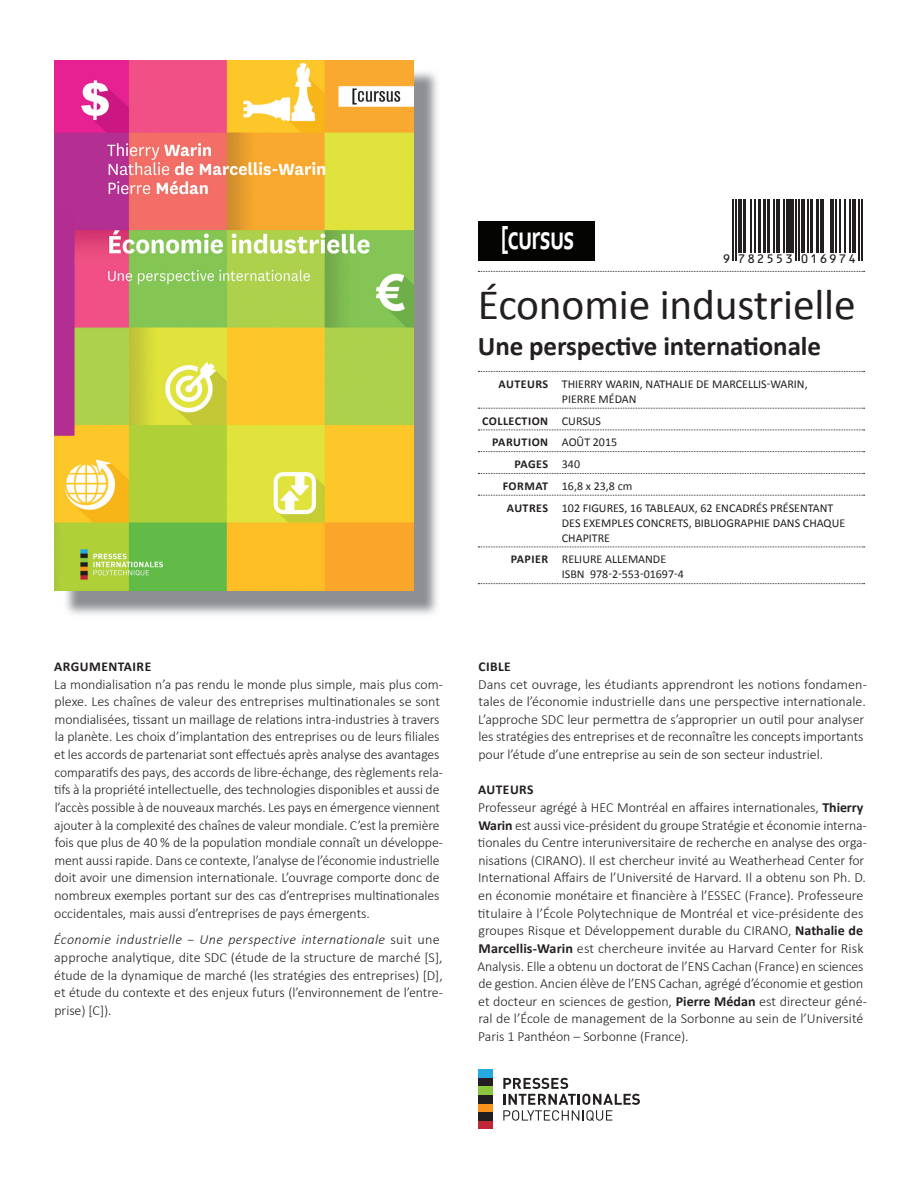
<style>
.page{position:relative;width:918px;height:1188px;background:#fff}
.page>*{position:absolute;margin:0;border:0;box-sizing:border-box;transform-origin:0 0}
.t1{font:43.5px "Calibri";letter-spacing:-.005em;color:#231f20}
.t2{font:700 35.1px "Corbel";letter-spacing:-.03em;color:#fff;scale:.74 1}
.t3{font:700 27px "Calibri";letter-spacing:-.005em;color:#231f20}
.t4{font:300 13.8px/17.7px "Calibri";letter-spacing:-.005em;color:#231f20}
.t5{font:13.8px "OCRB10 Pitch BT";letter-spacing:.09em;color:#231f20}
.t6{font:700 13.5px "Calibri";letter-spacing:.035em;color:#231f20}
.t7{font:12px/15px "Calibri";color:#231f20}
.t8{font:700 12px "Calibri";letter-spacing:.04em;color:#231f20}
.s1{font-style:italic}
.s2{font-weight:700}
.s3{font-weight:400}
</style>
<div class="page">
<svg style="left:478px;top:271px;width:387px;height:1px"></svg>
<svg style="left:478px;top:371px;width:387px;height:1px"></svg>
<svg style="left:478px;top:408px;width:387px;height:1px"></svg>
<svg style="left:478px;top:430px;width:387px;height:1px"></svg>
<svg style="left:478px;top:451px;width:387px;height:1px"></svg>
<svg style="left:478px;top:473px;width:387px;height:1px"></svg>
<svg style="left:478px;top:495px;width:387px;height:1px"></svg>
<svg style="left:478px;top:547px;width:387px;height:1px"></svg>
<svg style="left:478px;top:583px;width:387px;height:1px"></svg>
<svg style="left:503px;top:1078px;width:137px;height:43px"></svg>
<div style="left:478px;top:1121px;width:14px;height:8px;background:#c02636"></div>
<div style="left:478px;top:1112px;width:14px;height:9px;background:#231f20"></div>
<div style="left:478px;top:1103px;width:14px;height:9px;background:#f7931d"></div>
<div style="left:478px;top:1095px;width:14px;height:8px;background:#231f20"></div>
<div style="left:478px;top:1078px;width:14px;height:8px;background:#231f20"></div>
<div style="left:478px;top:1069px;width:14px;height:9px;background:#24aae1"></div>
<div style="left:478px;top:1086px;width:14px;height:9px;background:#8bc63e"></div>
<img style="left:66px;top:70px;width:371px;height:545px">
<img style="left:54px;top:60px;width:359px;height:531px">
<svg style="left:732px;top:199px;width:131px;height:62px"></svg>
<hr style="left:733px;top:199px;width:1px;height:62px;background:#231f20">
<hr style="left:735px;top:199px;width:1px;height:62px;background:#231f20">
<hr style="left:738px;top:199px;width:4px;height:54px;background:#231f20">
<hr style="left:744px;top:199px;width:2px;height:54px;background:#231f20">
<hr style="left:751px;top:199px;width:1px;height:54px;background:#231f20">
<hr style="left:755px;top:199px;width:1px;height:54px;background:#231f20">
<hr style="left:759px;top:199px;width:2px;height:54px;background:#231f20">
<hr style="left:763px;top:199px;width:2px;height:54px;background:#231f20">
<hr style="left:767px;top:199px;width:2px;height:54px;background:#231f20">
<hr style="left:774px;top:199px;width:1px;height:54px;background:#231f20">
<hr style="left:776px;top:199px;width:4px;height:54px;background:#231f20">
<hr style="left:783px;top:199px;width:1px;height:54px;background:#231f20">
<div style="left:786px;top:199px;width:5px;height:54px;background:#231f20"></div>
<hr style="left:793px;top:199px;width:1px;height:54px;background:#231f20">
<hr style="left:796px;top:199px;width:1px;height:62px;background:#231f20">
<hr style="left:798px;top:199px;width:1px;height:62px;background:#231f20">
<hr style="left:801px;top:199px;width:4px;height:54px;background:#231f20">
<hr style="left:808px;top:199px;width:1px;height:54px;background:#231f20">
<hr style="left:811px;top:199px;width:2px;height:54px;background:#231f20">
<hr style="left:816px;top:199px;width:3px;height:54px;background:#231f20">
<hr style="left:820px;top:199px;width:1px;height:54px;background:#231f20">
<hr style="left:823px;top:199px;width:1px;height:54px;background:#231f20">
<hr style="left:830px;top:199px;width:4px;height:54px;background:#231f20">
<hr style="left:835px;top:199px;width:1px;height:54px;background:#231f20">
<hr style="left:839px;top:199px;width:1px;height:54px;background:#231f20">
<hr style="left:845px;top:199px;width:1px;height:54px;background:#231f20">
<hr style="left:849px;top:199px;width:1px;height:54px;background:#231f20">
<hr style="left:852px;top:199px;width:3px;height:54px;background:#231f20">
<hr style="left:859px;top:199px;width:1px;height:62px;background:#231f20">
<hr style="left:861px;top:199px;width:1px;height:62px;background:#231f20">
<div style="left:478px;top:221px;width:117px;height:40px;background:#040503"></div>
<p class="t6" style="left:54px;top:658px;width:99px">ARGUMENTAIRE</p>
<p class="t4" style="left:54px;top:675px;width:390px">La mondialisation n’a pas rendu le monde plus simple, mais plus com&shy;plexe. Les chaînes de valeur des entreprises multinationales se sont mondialisées, tissant un maillage de relations intra-industries à travers la planète. Les choix d’implantation des entreprises ou de leurs filiales et les accords de partenariat sont effectués après analyse des avantages comparatifs des pays, des accords de libre-échange, des règlements rela&shy;tifs à la propriété intellectuelle, des technologies disponibles et aussi de l’accès possible à de nouveaux marchés. Les pays en émergence viennent ajouter à la complexité des chaînes de valeur mondiale. C’est la première fois que plus de 40 % de la population mondiale connaît un développe&shy;ment aussi rapide. Dans ce contexte, l’analyse de l’économie industrielle doit avoir une dimension internationale. L’ouvrage comporte donc de nombreux exemples portant sur des cas d’entreprises multinationales occidentales, mais aussi d’entreprises de pays émergents.</p>
<p class="t4" style="left:54px;top:931px;width:391px"><span class="s1">Économie industrielle − Une perspective internationale</span> suit une approche analytique, dite SDC (étude de la structure de marché [S], étude de la dynamique de marché (les stratégies des entreprises) [D], et étude du contexte et des enjeux futurs (l’environnement de l’entre&shy;prise) [C]).</p>
<h2 class="t2" style="left:501px;top:216px;width:101px">[cursus</h2>
<p class="t5" style="left:723px;top:250px;width:135px">9 782553 016974</p>
<h1 class="t1" style="left:478px;top:278px;width:379px">Économie industrielle</h1>
<h3 class="t3" style="left:478px;top:329px;width:345px">Une perspective internationale</h3>
<p class="t7" style="left:562px;top:376px;width:247px;text-indent:-63px"><span class="s2">AUTEURS</span> THIERRY WARIN, NATHALIE DE MARCELLIS-WARIN,<br>PIERRE MÉDAN</p>
<p class="t8" style="left:482px;top:413px;width:120px">COLLECTION <span class="s3">CURSUS</span></p>
<p class="t8" style="left:492px;top:435px;width:126px">PARUTION <span class="s3">AOÛT 2015</span></p>
<p class="t8" style="left:515px;top:457px;width:67px">PAGES <span class="s3">340</span></p>
<p class="t7" style="left:503px;top:478px;width:131px"><span class="s2">FORMAT</span> 16,8 x 23,8 cm</p>
<p class="t7" style="left:507px;top:500px;width:328px"><span class="s2">AUTRES</span> 102 FIGURES, 16 TABLEAUX, 62 ENCADRÉS PRÉSENTANT</p>
<p class="t7" style="left:562px;top:515px;width:285px">DES EXEMPLES CONCRETS, BIBLIOGRAPHIE DANS CHAQUE<br>CHAPITRE</p>
<p class="t7" style="left:562px;top:551px;width:124px;text-indent:-51px"><span class="s2">PAPIER</span> RELIURE ALLEMANDE<br>ISBN 978-2-553-01697-4</p>
<p class="t6" style="left:478px;top:658px;width:34px">CIBLE</p>
<p class="t4" style="left:478px;top:675px;width:390px">Dans cet ouvrage, les étudiants apprendront les notions fondamen&shy;tales de l’économie industrielle dans une perspective internationale.<br>L’approche SDC leur permettra de s’approprier un outil pour analyser les stratégies des entreprises et de reconnaître les concepts importants pour l’étude d’une entreprise au sein de son secteur industriel.</p>
<p class="t6" style="left:478px;top:781px;width:57px">AUTEURS</p>
<p class="t4" style="left:478px;top:798px;width:391px">Professeur agrégé à HEC Montréal en affaires internationales, <span class="s2">Thierry Warin</span> est aussi vice-président du groupe Stratégie et économie interna&shy;tionales du Centre interuniversitaire de recherche en analyse des orga&shy;nisations (CIRANO). Il est chercheur invité au Weatherhead Center for International Affairs de l’Université de Harvard. Il a obtenu son Ph. D. en économie monétaire et financière à l’ESSEC (France). Professeure titulaire à l’École Polytechnique de Montréal et vice-présidente des groupes Risque et Développement durable du CIRANO, <span class="s2">Nathalie de Marcellis-Warin</span> est chercheure invitée au Harvard Center for Risk Analysis. Elle a obtenu un doctorat de l’ENS Cachan (France) en sciences de gestion. Ancien élève de l’ENS Cachan, agrégé d’économie et gestion et docteur en sciences de gestion, <span class="s2">Pierre Médan</span> est directeur géné&shy;ral de l’École de management de la Sorbonne au sein de l’Université Paris 1 Panthéon – Sorbonne (France).</p>
</div>
